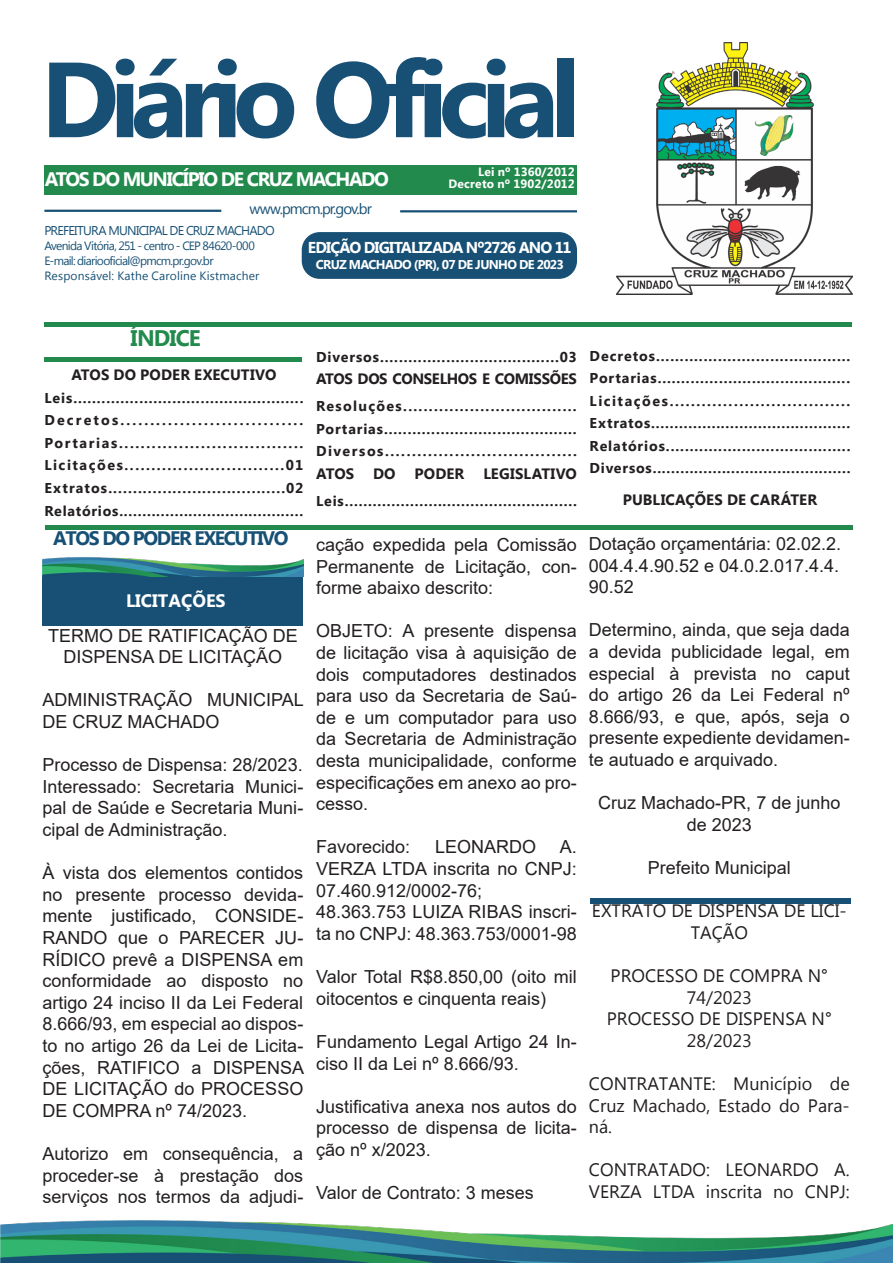
<style>
.page{position:relative;width:893px;height:1263px;background:#fff}
.page>*{position:absolute;margin:0;border:0;box-sizing:border-box;transform-origin:0 0}
.t1{font:700 106.5px "Myanmar Text";letter-spacing:-.085em;color:#175074}
.t2{font:700 22.5px "Myanmar Text";letter-spacing:-.04em;color:#228a4c}
.t3{font:700 19.5px "Myanmar Text";letter-spacing:-.075em;color:#fff}
.t4{font:700 19.5px "Myanmar Text";letter-spacing:-.07em;color:#175074}
.t5{font:18px/21.6px "Arial";color:#231f20;text-align:justify}
.t6{font:18px/21.6px "Myanmar Text";color:#231f20;text-align:center}
.t7{font:700 18px "Myanmar Text";color:#fff}
.t8{font:700 15.75px "Myanmar Text";letter-spacing:-.055em;color:#fff}
.t9{font:700 15px "Myanmar Text";color:#231f20}
.t10{font:700 15px "Myanmar Text";letter-spacing:-.025em;color:#231f20}
.t11{font:15px "Myanmar Text";letter-spacing:-.065em;color:#175074}
.t12{font:700 14.25px/22.5px "Myanmar Text";letter-spacing:.07em;color:#231f20}
.t13{font:700 14.25px "Myanmar Text";letter-spacing:.105em;color:#231f20}
.t14{font:700 14.25px "Myanmar Text";letter-spacing:.05em;color:#231f20}
.t15{font:700 14.25px "Myanmar Text";letter-spacing:.11em;color:#231f20}
.t16{font:700 14.25px "Myanmar Text";letter-spacing:.15em;color:#231f20}
.t17{font:12.75px "Myanmar Text";letter-spacing:-.06em;color:#175074}
.t18{font:700 12.75px "Myanmar Text";letter-spacing:-.05em;color:#fff}
.t19{font:12px "Myanmar Text";letter-spacing:-.05em;color:#175074}
.t20{font:12px "Myanmar Text";letter-spacing:.015em;color:#175074}
.t21{font:700 12px "Myanmar Text";letter-spacing:.015em;color:#fff}
</style>
<div class="page">
<img style="left:616px;top:42px;width:236px;height:252px">
<div style="left:44px;top:165px;width:533px;height:29px;background:#228a4c"></div>
<hr style="left:44px;top:210px;width:177px;height:2px;background:#175074">
<hr style="left:400px;top:210px;width:177px;height:2px;background:#175074">
<div style="left:302px;top:232px;width:275px;height:47px;background:#175074;border-radius:18px"></div>
<hr style="left:44px;top:322px;width:808px;height:4px;background:#228a4c">
<hr style="left:45px;top:525px;width:808px;height:4px;background:#228a4c">
<div style="left:44px;top:357px;width:258px;height:5px;background:#228a4c"></div>
<img style="left:0;top:1220px;width:893px;height:43px">
<div style="left:590px;top:898px;width:260px;height:6px;background:#175074"></div>
<img style="left:43px;top:557px;width:260px;height:20px">
<div style="left:43px;top:577px;width:260px;height:49px;background:#175074"></div>
<p class="t1" style="left:41px;top:38px;width:541px">Diário Oficial</p>
<p class="t3" style="left:45px;top:168px;width:346px">ATOS DO MUNICÍPIO DE CRUZ MACHADO</p>
<p class="t21" style="left:478px;top:164px;width:98px">Lei nº 1360/2012</p>
<p class="t21" style="left:448px;top:176px;width:128px">Decreto nº 1902/2012</p>
<p class="t11" style="left:249px;top:200px;width:124px">www.pmcm.pr.gov.br</p>
<p class="t17" style="left:44px;top:223px;width:232px">PREFEITURA MUNICIPAL DE CRUZ MACHADO</p>
<p class="t19" style="left:44px;top:239px;width:212px">Avenida Vitória, 251 - centro - CEP 84620-000</p>
<p class="t19" style="left:44px;top:254px;width:171px">E-mail: diariooficial@pmcm.pr.gov.br</p>
<p class="t20" style="left:44px;top:269px;width:217px">Responsável: Kathe Caroline Kistmacher</p>
<p class="t8" style="left:308px;top:238px;width:265px">EDIÇÃO DIGITALIZADA Nº2726 ANO 11</p>
<p class="t18" style="left:316px;top:257px;width:249px">CRUZ MACHADO (PR), 07 DE JUNHO DE 2023</p>
<p class="t2" style="left:131px;top:325px;width:72px">ÍNDICE</p>
<p class="t9" style="left:71px;top:366px;width:207px">ATOS DO PODER EXECUTIVO</p>
<p class="t12" style="left:44px;top:387px;width:261px">Leis.................................................</p>
<p class="t16" style="left:44px;top:412px;width:261px">Decretos...............................</p>
<p class="t15" style="left:44px;top:435px;width:260px">Portarias..................................</p>
<p class="t13" style="left:44px;top:457px;width:260px">Licitações..............................01</p>
<p class="t12" style="left:44px;top:477px;width:261px">Extratos....................................02</p>
<p class="t14" style="left:44px;top:502px;width:260px">Relatórios........................................</p>
<p class="t4" style="left:53px;top:527px;width:237px">ATOS DO PODER EXECUTIVO</p>
<p class="t7" style="left:126px;top:590px;width:101px">LICITAÇÕES</p>
<p class="t5" style="left:48px;top:624px;width:251px;text-align:center">TERMO DE RATIFICAÇÃO DE<br>DISPENSA DE LICITAÇÃO</p>
<p class="t5" style="left:43px;top:689px;width:263px">ADMINISTRAÇÃO MUNICIPAL<br>DE CRUZ MACHADO</p>
<p class="t5" style="left:43px;top:754px;width:262px">Processo de Dispensa: 28/2023.</p>
<p class="t5" style="left:43px;top:776px;width:262px">Interessado: Secretaria Munici&shy;pal de Saúde e Secretaria Muni&shy;cipal de Administração.</p>
<p class="t5" style="left:43px;top:862px;width:263px">À vista dos elementos contidos no presente processo devida&shy;mente justificado, CONSIDE-RANDO que o PARECER JU-RÍDICO prevê a DISPENSA em conformidade ao disposto no artigo 24 inciso II da Lei Federal 8.666/93, em especial ao dispos&shy;to no artigo 26 da Lei de Licita&shy;ções, RATIFICO a DISPENSA DE LICITAÇÃO do PROCESSO DE COMPRA nº 74/2023.</p>
<p class="t5" style="left:43px;top:1143px;width:262px">Autorizo em consequência, a proceder-se à prestação dos serviços nos termos da adjudi-</p>
<p class="t12" style="left:316px;top:345px;width:262px">Diversos......................................03</p>
<p class="t10" style="left:316px;top:370px;width:262px">ATOS DOS CONSELHOS E COMISSÕES</p>
<p class="t12" style="left:316px;top:395px;width:262px">Resoluções..................................<br>Portarias.........................................</p>
<p class="t13" style="left:316px;top:443px;width:262px">Diversos....................................</p>
<p class="t9" style="left:316px;top:465px;width:40px">ATOS</p>
<p class="t9" style="left:373px;top:465px;width:24px">DO</p>
<p class="t9" style="left:415px;top:465px;width:51px">PODER</p>
<p class="t9" style="left:483px;top:465px;width:95px">LEGISLATIVO</p>
<p class="t12" style="left:316px;top:489px;width:262px">Leis..................................................</p>
<p class="t5" style="left:316px;top:534px;width:262px">cação expedida pela Comissão Permanente de Licitação, con&shy;forme abaixo descrito:</p>
<p class="t5" style="left:316px;top:620px;width:262px">OBJETO: A presente dispensa de licitação visa à aquisição de dois computadores destinados para uso da Secretaria de Saú&shy;de e um computador para uso da Secretaria de Administração desta municipalidade, conforme especificações em anexo ao pro&shy;cesso.</p>
<p class="t5" style="left:316px;top:836px;width:96px">Favorecido:</p>
<p class="t5" style="left:435px;top:836px;width:103px">LEONARDO</p>
<p class="t5" style="left:316px;top:836px;width:262px;text-indent:244px">A.<br>VERZA LTDA inscrita no CNPJ:<br>07.460.912/0002-76;</p>
<p class="t5" style="left:316px;top:901px;width:262px">48.363.753 LUIZA RIBAS inscri&shy;ta no CNPJ: 48.363.753/0001-98</p>
<p class="t5" style="left:316px;top:966px;width:262px">Valor Total R$8.850,00 (oito mil oitocentos e cinquenta reais)</p>
<p class="t5" style="left:316px;top:1031px;width:262px">Fundamento Legal Artigo 24 In&shy;ciso II da Lei nº 8.666/93.</p>
<p class="t5" style="left:316px;top:1095px;width:262px">Justificativa anexa nos autos do processo de dispensa de licita&shy;ção nº x/2023.</p>
<p class="t5" style="left:316px;top:1182px;width:219px">Valor de Contrato: 3 meses</p>
<p class="t12" style="left:590px;top:345px;width:262px">Decretos.........................................</p>
<p class="t12" style="left:590px;top:367px;width:262px">Portarias.........................................</p>
<p class="t13" style="left:590px;top:393px;width:262px">Licitações..................................</p>
<p class="t12" style="left:590px;top:412px;width:262px">Extratos...........................................</p>
<p class="t12" style="left:590px;top:435px;width:262px">Relatórios.......................................</p>
<p class="t12" style="left:590px;top:457px;width:262px">Diversos...........................................</p>
<p class="t9" style="left:623px;top:491px;width:196px">PUBLICAÇÕES DE CARÁTER</p>
<p class="t5" style="left:589px;top:533px;width:254px">Dotação orçamentária: 02.02.2.</p>
<p class="t5" style="left:589px;top:554px;width:252px">004.4.4.90.52 e 04.0.2.017.4.4.</p>
<p class="t5" style="left:589px;top:576px;width:47px">90.52</p>
<p class="t5" style="left:589px;top:619px;width:262px">Determino, ainda, que seja dada a devida publicidade legal, em especial à prevista no caput do artigo 26 da Lei Federal nº 8.666/93, e que, após, seja o presente expediente devidamen&shy;te autuado e arquivado.</p>
<p class="t5" style="left:598px;top:792px;width:244px;text-align:center">Cruz Machado-PR, 7 de junho de 2023</p>
<p class="t5" style="left:648px;top:857px;width:145px">Prefeito Municipal</p>
<p class="t6" style="left:592px;top:900px;width:256px">EXTRATO DE DISPENSA DE LICI-<br>TAÇÃO</p>
<p class="t6" style="left:611px;top:965px;width:219px">PROCESSO DE COMPRA N°<br>74/2023</p>
<p class="t6" style="left:607px;top:1008px;width:226px">PROCESSO DE DISPENSA N°<br>28/2023</p>
<p class="t6" style="left:589px;top:1073px;width:262px;text-align:justify">CONTRATANTE: Município de Cruz Machado, Estado do Para&shy;ná.</p>
<p class="t6" style="left:589px;top:1159px;width:262px;text-align:left">CONTRATADO: LEONARDO A.<br>VERZA LTDA inscrita no CNPJ:</p>
</div>
